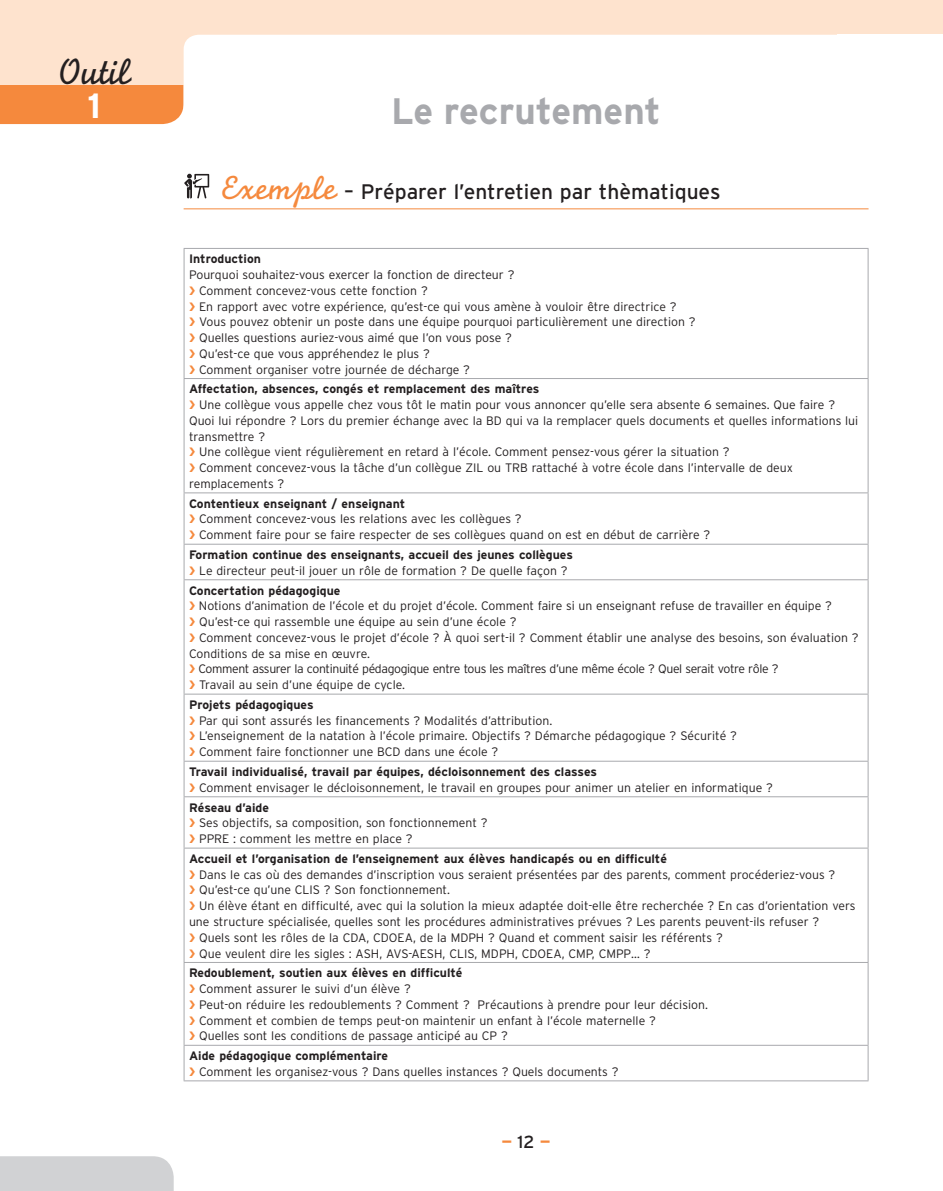
<style>
.page{position:relative;width:943px;height:1191px;background:#fff}
.page>*{position:absolute;margin:0;border:0;box-sizing:border-box;transform-origin:0 0}
.t1{font:38.5px "Monoline Script MT Std";color:#231f20}
.CHAPITRE_OUTIL_Titre{font:700 36.75px "Interstate";color:#a8a9ad}
.t2{font:700 35px "Interstate";color:#fff}
.Cas_Titre{font:21px "Interstate";color:#231f20}
.t3{font:700 17.5px "Interstate";color:#f5893d}
.Cas_Table_text{font:300 12.25px/15.8px "Interstate";color:#231f20}
.Cas_Table_text-2{font:700 12.25px "Interstate";color:#231f20}
.Cas_Table_text-3{font:300 12.25px "Interstate";letter-spacing:-.03em;color:#231f20}
.s1{font-family:"Monoline Script MT Std";font-size:35px;color:#f5893d}
.s2{color:#f5893d}
.s3{font-weight:400;color:#231f20}
</style>
<div class="page">
<div style="left:0;top:84px;width:184px;height:40px;background:#f5893d"></div>
<div style="left:0;top:0;width:943px;height:84px;background:#fee3ce"></div>
<div style="left:0;top:1156px;width:174px;height:35px;background:#d1d2d4"></div>
<div style="left:184px;top:35px;width:684px;height:89px;background:#fff;border-radius:15px"></div>
<div style="left:837px;top:35px;width:106px;height:57px;background:#fff"></div>
<hr style="left:184px;top:208px;width:684px;height:1px;background:#f5893d">
<svg style="left:184px;top:174px;width:25px;height:24px"></svg>
<hr style="left:184px;top:248px;width:684px;height:1px;background:#a8a9ad">
<hr style="left:184px;top:249px;width:1px;height:129px;background:#a8a9ad">
<hr style="left:867px;top:249px;width:1px;height:129px;background:#a8a9ad">
<hr style="left:184px;top:378px;width:684px;height:1px;background:#a8a9ad">
<hr style="left:184px;top:379px;width:1px;height:113px;background:#a8a9ad">
<hr style="left:867px;top:379px;width:1px;height:113px;background:#a8a9ad">
<hr style="left:184px;top:492px;width:684px;height:1px;background:#a8a9ad">
<hr style="left:184px;top:493px;width:1px;height:51px;background:#a8a9ad">
<hr style="left:867px;top:493px;width:1px;height:51px;background:#a8a9ad">
<hr style="left:184px;top:544px;width:684px;height:1px;background:#a8a9ad">
<hr style="left:184px;top:544px;width:1px;height:35px;background:#a8a9ad">
<hr style="left:867px;top:544px;width:1px;height:35px;background:#a8a9ad">
<hr style="left:184px;top:579px;width:684px;height:1px;background:#a8a9ad">
<hr style="left:184px;top:580px;width:1px;height:113px;background:#a8a9ad">
<hr style="left:867px;top:580px;width:1px;height:113px;background:#a8a9ad">
<hr style="left:184px;top:693px;width:684px;height:1px;background:#a8a9ad">
<hr style="left:184px;top:694px;width:1px;height:66px;background:#a8a9ad">
<hr style="left:867px;top:694px;width:1px;height:66px;background:#a8a9ad">
<hr style="left:184px;top:760px;width:684px;height:1px;background:#a8a9ad">
<hr style="left:184px;top:761px;width:1px;height:35px;background:#a8a9ad">
<hr style="left:867px;top:761px;width:1px;height:35px;background:#a8a9ad">
<hr style="left:184px;top:796px;width:684px;height:1px;background:#a8a9ad">
<hr style="left:184px;top:797px;width:1px;height:50px;background:#a8a9ad">
<hr style="left:867px;top:797px;width:1px;height:50px;background:#a8a9ad">
<hr style="left:184px;top:847px;width:684px;height:1px;background:#a8a9ad">
<hr style="left:184px;top:848px;width:1px;height:114px;background:#a8a9ad">
<hr style="left:867px;top:848px;width:1px;height:114px;background:#a8a9ad">
<hr style="left:184px;top:962px;width:684px;height:1px;background:#a8a9ad">
<hr style="left:184px;top:963px;width:1px;height:81px;background:#a8a9ad">
<hr style="left:867px;top:963px;width:1px;height:81px;background:#a8a9ad">
<hr style="left:184px;top:1044px;width:684px;height:1px;background:#a8a9ad">
<hr style="left:184px;top:1045px;width:1px;height:35px;background:#a8a9ad">
<hr style="left:867px;top:1045px;width:1px;height:35px;background:#a8a9ad">
<hr style="left:184px;top:1080px;width:684px;height:1px;background:#a8a9ad">
<h1 class="t1" style="left:57px;top:49px;width:75px">Outil</h1>
<p class="t2" style="left:88px;top:86px;width:15px">1</p>
<p class="CHAPITRE_OUTIL_Titre" style="left:391px;top:91px;width:271px">Le recrutement</p>
<p class="Cas_Titre" style="left:221px;top:179px;width:500px"><span class="s1">Exemple</span> – Préparer l’entretien par thèmatiques</p>
<p class="Cas_Table_text-2" style="left:189px;top:252px;width:73px">Introduction</p>
<p class="Cas_Table_text" style="left:189px;top:267px;width:327px">Pourquoi souhaitez-vous exercer la fonction de directeur ?</p>
<p class="Cas_Table_text" style="left:189px;top:282px;width:240px"><span class="s2">❯</span> Comment concevez-vous cette fonction ?</p>
<p class="Cas_Table_text" style="left:189px;top:298px;width:489px"><span class="s2">❯</span> En rapport avec votre expérience, qu’est-ce qui vous amène à vouloir être directrice ?</p>
<p class="Cas_Table_text" style="left:189px;top:314px;width:508px"><span class="s2">❯</span> Vous pouvez obtenir un poste dans une équipe pourquoi particulièrement une direction ?</p>
<p class="Cas_Table_text" style="left:189px;top:330px;width:324px"><span class="s2">❯</span> Quelles questions auriez-vous aimé que l’on vous pose ?</p>
<p class="Cas_Table_text" style="left:189px;top:345px;width:242px"><span class="s2">❯</span> Qu’est-ce que vous appréhendez le plus ?</p>
<p class="Cas_Table_text" style="left:189px;top:361px;width:283px"><span class="s2">❯</span> Comment organiser votre journée de décharge ?</p>
<p class="Cas_Table_text-2" style="left:189px;top:382px;width:352px">Affectation, absences, congés et remplacement des maîtres</p>
<p class="Cas_Table_text" style="left:189px;top:397px;width:670px"><span class="s2">❯</span> Une collègue vous appelle chez vous tôt le matin pour vous annoncer qu’elle sera absente 6 semaines. Que faire ?<br>Quoi lui répondre ? Lors du premier échange avec la BD qui va la remplacer quels documents et quelles informations lui transmettre ?</p>
<p class="Cas_Table_text" style="left:189px;top:444px;width:542px"><span class="s2">❯</span> Une collègue vient régulièrement en retard à l’école. Comment pensez-vous gérer la situation ?</p>
<p class="Cas_Table_text" style="left:189px;top:460px;width:605px"><span class="s2">❯</span> Comment concevez-vous la tâche d’un collègue ZIL ou TRB rattaché à votre école dans l’intervalle de deux remplacements ?</p>
<p class="Cas_Table_text-2" style="left:189px;top:496px;width:218px">Contentieux enseignant / enseignant</p>
<p class="Cas_Table_text" style="left:189px;top:511px;width:334px"><span class="s2">❯</span> Comment concevez-vous les relations avec les collègues ?</p>
<p class="Cas_Table_text" style="left:189px;top:527px;width:523px"><span class="s2">❯</span> Comment faire pour se faire respecter de ses collègues quand on est en début de carrière ?</p>
<p class="Cas_Table_text-2" style="left:189px;top:548px;width:385px">Formation continue des enseignants, accueil des jeunes collègues</p>
<p class="Cas_Table_text" style="left:189px;top:562px;width:380px"><span class="s2">❯</span> Le directeur peut-il jouer un rôle de formation ? De quelle façon ?</p>
<p class="Cas_Table_text-2" style="left:189px;top:583px;width:153px">Concertation pédagogique</p>
<p class="Cas_Table_text" style="left:189px;top:598px;width:644px"><span class="s2">❯</span> Notions d’animation de l’école et du projet d’école. Comment faire si un enseignant refuse de travailler en équipe ?</p>
<p class="Cas_Table_text" style="left:189px;top:614px;width:329px"><span class="s2">❯</span> Qu’est-ce qui rassemble une équipe au sein d’une école ?</p>
<p class="Cas_Table_text" style="left:189px;top:629px;width:671px"><span class="s2">❯</span> Comment concevez-vous le projet d’école ? À quoi sert-il ? Comment établir une analyse des besoins, son évaluation ?<br>Conditions de sa mise en œuvre.</p>
<p class="Cas_Table_text-3" style="left:189px;top:662px;width:591px"><span class="s2">❯</span> Comment assurer la continuité pédagogique entre tous les maîtres d’une même école ? Quel serait votre rôle ?</p>
<p class="Cas_Table_text" style="left:189px;top:677px;width:217px"><span class="s2">❯</span> Travail au sein d’une équipe de cycle.</p>
<p class="Cas_Table_text-2" style="left:189px;top:698px;width:126px">Projets pédagogiques</p>
<p class="Cas_Table_text" style="left:189px;top:712px;width:365px"><span class="s2">❯</span> Par qui sont assurés les financements ? Modalités d’attribution.</p>
<p class="Cas_Table_text" style="left:189px;top:728px;width:549px"><span class="s2">❯</span> L’enseignement de la natation à l’école primaire. Objectifs ? Démarche pédagogique ? Sécurité ?</p>
<p class="Cas_Table_text" style="left:189px;top:744px;width:311px"><span class="s2">❯</span> Comment faire fonctionner une BCD dans une école ?</p>
<p class="Cas_Table_text-2" style="left:189px;top:765px;width:409px">Travail individualisé, travail par équipes, décloisonnement des classes</p>
<p class="Cas_Table_text" style="left:189px;top:779px;width:585px"><span class="s2">❯</span> Comment envisager le décloisonnement, le travail en groupes pour animer un atelier en informatique ?</p>
<p class="Cas_Table_text-2" style="left:189px;top:800px;width:81px">Réseau d’aide</p>
<p class="Cas_Table_text" style="left:189px;top:815px;width:300px"><span class="s2">❯</span> Ses objectifs, sa composition, son fonctionnement ?</p>
<p class="Cas_Table_text" style="left:189px;top:831px;width:225px"><span class="s2">❯</span> PPRE : comment les mettre en place ?</p>
<p class="Cas_Table_text-2" style="left:189px;top:851px;width:479px">Accueil et l’organisation de l’enseignement aux élèves handicapés ou en difficulté</p>
<p class="Cas_Table_text" style="left:189px;top:866px;width:648px"><span class="s2">❯</span> Dans le cas où des demandes d’inscription vous seraient présentées par des parents, comment procéderiez-vous ?</p>
<p class="Cas_Table_text" style="left:189px;top:882px;width:262px"><span class="s2">❯</span> Qu’est-ce qu’une CLIS ? Son fonctionnement.</p>
<p class="Cas_Table_text" style="left:189px;top:898px;width:668px"><span class="s2">❯</span> Un élève étant en difficulté, avec qui la solution la mieux adaptée doit-elle être recherchée ? En cas d’orientation vers une structure spécialisée, quelles sont les procédures administratives prévues ? Les parents peuvent-ils refuser ?</p>
<p class="Cas_Table_text" style="left:189px;top:929px;width:535px"><span class="s2">❯</span> Quels sont les rôles de la CDA, CDOEA, de la MDPH ? Quand et comment saisir les référents ?</p>
<p class="Cas_Table_text" style="left:189px;top:945px;width:463px"><span class="s2">❯</span> Que veulent dire les sigles : ASH, AVS-AESH, CLIS, MDPH, CDOEA, CMP, CMPP… ?</p>
<p class="Cas_Table_text-2" style="left:189px;top:966px;width:275px">Redoublement, soutien aux élèves en difficulté</p>
<p class="Cas_Table_text" style="left:189px;top:980px;width:223px"><span class="s2">❯</span> Comment assurer le suivi d’un élève ?</p>
<p class="Cas_Table_text" style="left:189px;top:996px;width:520px"><span class="s2">❯</span> Peut-on réduire les redoublements ? Comment ? Précautions à prendre pour leur décision.</p>
<p class="Cas_Table_text" style="left:189px;top:1012px;width:468px"><span class="s2">❯</span> Comment et combien de temps peut-on maintenir un enfant à l’école maternelle ?</p>
<p class="Cas_Table_text" style="left:189px;top:1028px;width:320px"><span class="s2">❯</span> Quelles sont les conditions de passage anticipé au CP ?</p>
<p class="Cas_Table_text-2" style="left:189px;top:1049px;width:201px">Aide pédagogique complémentaire</p>
<p class="Cas_Table_text" style="left:189px;top:1063px;width:431px"><span class="s2">❯</span> Comment les organisez-vous ? Dans quelles instances ? Quels documents ?</p>
<p class="t3" style="left:501px;top:1132px;width:50px">—<span class="s3">12</span>—</p>
</div>
